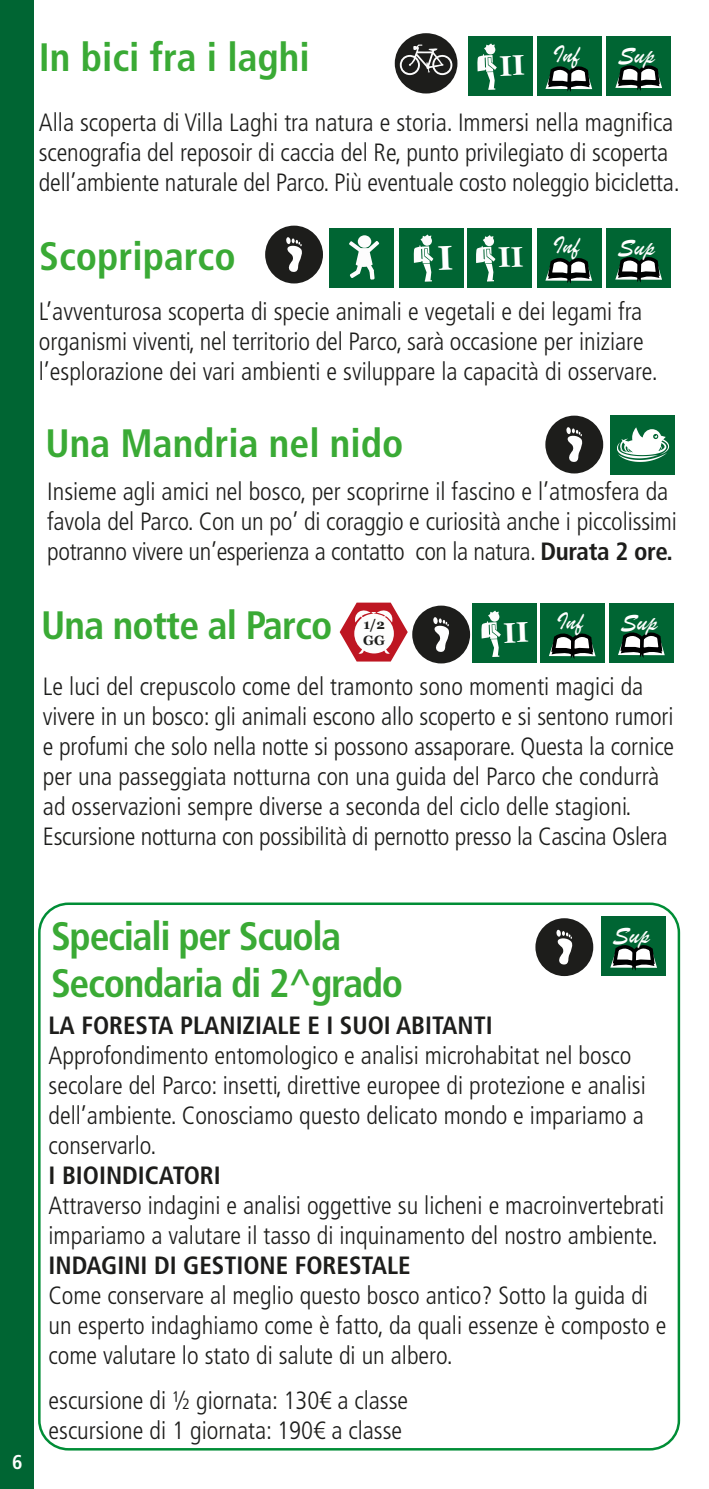
<style>
.page{position:relative;width:709px;height:1489px;background:#fff}
.page>*{position:absolute;margin:0;border:0;box-sizing:border-box;transform-origin:0 0}
.t1{font:700 condensed 39.75px/47.5px "Frutiger LT Pro";letter-spacing:-.02em;color:#3aaa35}
.t2{font:700 condensed 39.75px "Frutiger LT Pro";color:#3aaa35}
.t3{font:25.75px "Brush Script";color:#fff}
.t4{font:300 condensed 25px/30px "Frutiger LT Pro";color:#1d1d1b}
.t5{font:700 condensed 25px "Frutiger LT Pro";color:#1d1d1b}
.t6{font:700 condensed 20px "Frutiger LT Pro";color:#fff}
.t7{font:700 13.5px "Georgia";color:#1d1d1b}
.s1{font-weight:700}
</style>
<div class="page">
<svg style="left:265px;top:226px;width:58px;height:57px"></svg>
<div style="left:467px;top:228px;width:64px;height:59px;background:#006533"></div>
<div style="left:606px;top:228px;width:65px;height:59px;background:#006533"></div>
<svg style="left:615px;top:257px;width:47px;height:31px"></svg>
<div style="left:537px;top:228px;width:64px;height:59px;background:#006533"></div>
<svg style="left:545px;top:258px;width:47px;height:30px"></svg>
<div style="left:399px;top:228px;width:64px;height:59px;background:#006533"></div>
<div style="left:329px;top:228px;width:64px;height:59px;background:#006533"></div>
<svg style="left:349px;top:241px;width:30px;height:39px"></svg>
<div style="left:358px;top:235px;width:13px;height:13px;background:#fdfdfd;border-radius:50%"></div>
<svg style="left:545px;top:416px;width:58px;height:57px"></svg>
<div style="left:610px;top:416px;width:64px;height:59px;background:#006533"></div>
<svg style="left:617px;top:427px;width:52px;height:35px"></svg>
<div style="left:609px;top:603px;width:64px;height:59px;background:#006533"></div>
<svg style="left:618px;top:632px;width:46px;height:31px"></svg>
<div style="left:541px;top:603px;width:64px;height:59px;background:#006533"></div>
<svg style="left:549px;top:633px;width:46px;height:30px"></svg>
<svg style="left:340px;top:602px;width:130px;height:61px"></svg>
<div style="left:473px;top:603px;width:64px;height:59px;background:#006533"></div>
<div style="left:468px;top:36px;width:65px;height:59px;background:#006533"></div>
<div style="left:606px;top:36px;width:65px;height:59px;background:#006533"></div>
<svg style="left:615px;top:65px;width:47px;height:31px"></svg>
<div style="left:537px;top:36px;width:64px;height:59px;background:#006533"></div>
<svg style="left:545px;top:66px;width:47px;height:30px"></svg>
<div style="left:395px;top:33px;width:62px;height:60px;background:#1d1d1b;border-radius:50%"></div>
<svg style="left:399px;top:45px;width:53px;height:30px"></svg>
<div style="left:0;top:0;width:34px;height:1488px;background:#006533"></div>
<div style="left:601px;top:916px;width:65px;height:59px;background:#006533"></div>
<svg style="left:610px;top:945px;width:47px;height:31px"></svg>
<svg style="left:535px;top:918px;width:58px;height:58px"></svg>
<svg style="left:476px;top:235px;width:20px;height:46px"></svg>
<svg style="left:413px;top:234px;width:21px;height:48px"></svg>
<svg style="left:481px;top:610px;width:20px;height:47px"></svg>
<svg style="left:477px;top:43px;width:20px;height:47px"></svg>
<h1 class="t2" style="left:39px;top:34px;width:272px">In bici fra i laghi</h1>
<p class="t4" style="left:39px;top:107px;width:642px">Alla scoperta di Villa Laghi tra natura e storia. Immersi nella magnifica scenografia del reposoir di caccia del Re, punto privilegiato di scoperta dell’ambiente naturale del Parco. Più eventuale costo noleggio bicicletta.</p>
<p class="t3" style="left:553px;top:38px;width:28px">Inf</p>
<p class="t3" style="left:618px;top:40px;width:38px">Sup</p>
<p class="t3" style="left:553px;top:230px;width:28px">Inf</p>
<p class="t3" style="left:618px;top:231px;width:38px">Sup</p>
<h1 class="t2" style="left:39px;top:232px;width:198px">Scopriparco</h1>
<p class="t4" style="left:39px;top:296px;width:620px">L’avventurosa scoperta di specie animali e vegetali e dei legami fra organismi viventi, nel territorio del Parco, sarà occasione per iniziare l’esplorazione dei vari ambienti e sviluppare la capacità di osservare.</p>
<h1 class="t2" style="left:46px;top:419px;width:359px">Una Mandria nel nido</h1>
<p class="t4" style="left:47px;top:476px;width:631px">Insieme agli amici nel bosco, per scoprirne il fascino e l’atmosfera da favola del Parco. Con un po’ di coraggio e curiosità anche i piccolissimi potranno vivere un’esperienza a contatto con la natura. <span class="s1">Durata 2 ore.</span></p>
<h1 class="t1" style="left:41px;top:602px;width:292px">Una notte al Parco</h1>
<p class="t4" style="left:43px;top:671px;width:632px">Le luci del crepuscolo come del tramonto sono momenti magici da vivere in un bosco: gli animali escono allo scoperto e si sentono rumori e profumi che solo nella notte si possono assaporare. Questa la cornice per una passeggiata notturna con una guida del Parco che condurrà ad osservazioni sempre diverse a seconda del ciclo delle stagioni.<br>Escursione notturna con possibilità di pernotto presso la Cascina Oslera</p>
<p class="t7" style="left:363px;top:614px;width:23px">1/2</p>
<p class="t3" style="left:556px;top:605px;width:28px">Inf</p>
<p class="t3" style="left:620px;top:607px;width:38px">Sup</p>
<p class="t7" style="left:363px;top:630px;width:23px">GG</p>
<p class="t6" style="left:12px;top:1449px;width:12px">6</p>
<h1 class="t1" style="left:51px;top:912px;width:353px">Speciali per Scuola<br>Secondaria di 2^grado</h1>
<p class="t5" style="left:49px;top:1010px;width:446px">LA FORESTA PLANIZIALE E I SUOI ABITANTI</p>
<p class="t4" style="left:49px;top:1040px;width:598px">Approfondimento entomologico e analisi microhabitat nel bosco secolare del Parco: insetti, direttive europee di protezione e analisi dell’ambiente. Conosciamo questo delicato mondo e impariamo a conservarlo.</p>
<p class="t5" style="left:49px;top:1160px;width:174px">I BIOINDICATORI</p>
<p class="t4" style="left:49px;top:1190px;width:617px">Attraverso indagini e analisi oggettive su licheni e macroinvertebrati impariamo a valutare il tasso di inquinamento del nostro ambiente.</p>
<p class="t5" style="left:49px;top:1250px;width:363px">INDAGINI DI GESTIONE FORESTALE</p>
<p class="t4" style="left:49px;top:1280px;width:619px">Come conservare al meglio questo bosco antico? Sotto la guida di un esperto indaghiamo come è fatto, da quali essenze è composto e come valutare lo stato di salute di un albero.</p>
<p class="t4" style="left:49px;top:1385px;width:361px">escursione di ½ giornata: 130€ a classe escursione di 1 giornata: 190€ a classe</p>
<p class="t3" style="left:613px;top:919px;width:38px">Sup</p>
</div>
